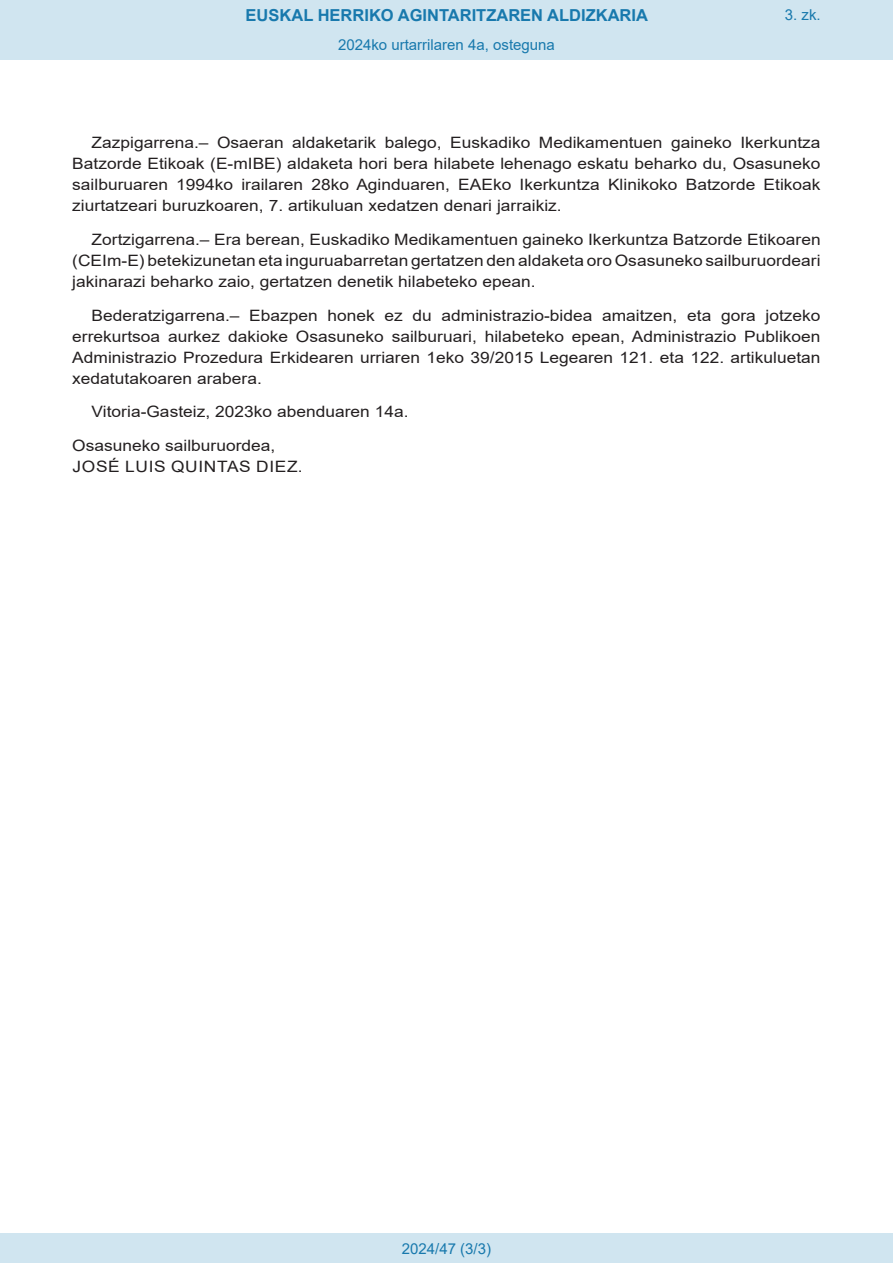
<style>
.page{position:relative;width:893px;height:1263px;background:#fff}
.page>*{position:absolute;margin:0;border:0;box-sizing:border-box;transform-origin:0 0}
.t1{font:700 16.5px "Arial";color:#1879ad}
.BOPVDetalle{font:15.6px/21px "Arial";color:#231f20;text-align:justify;scale:1.11 1}
.BOPVFirmaLugFec{font:15.6px "Arial";color:#231f20;scale:1.11 1}
.BOPVFirmaPuesto{font:15.6px "Arial";color:#231f20;scale:1.11 1}
.BOPVFirmaNombre{font:15.6px "Arial";letter-spacing:.035em;color:#231f20;scale:1.11 1}
.Paginacion_Centro{font:15px "Arial";color:#1879ad}
</style>
<div class="page">
<div style="left:0;top:0;width:893px;height:60px;background:#d0e5f0"></div>
<div style="left:0;top:1233px;width:893px;height:30px;background:#d0e5f0"></div>
<p class="t1" style="left:246px;top:3px;width:404px">EUSKAL HERRIKO AGINTARITZAREN ALDIZKARIA</p>
<p class="Paginacion_Centro" style="left:338px;top:35px;width:218px">2024ko urtarrilaren 4a, osteguna</p>
<p class="Paginacion_Centro" style="left:785px;top:5px;width:37px">3. zk.</p>
<p class="BOPVDetalle" style="left:72px;top:132px;width:676px;text-indent:19px">Zazpigarrena.– Osaeran aldaketarik balego, Euskadiko Medikamentuen gaineko Ikerkuntza Batzorde Etikoak (E-mIBE) aldaketa hori bera hilabete lehenago eskatu beharko du, Osasuneko sailburuaren 1994ko irailaren 28ko Aginduaren, EAEko Ikerkuntza Klinikoko Batzorde Etikoak ziurtatzeari buruzkoaren, 7. artikuluan xedatzen denari jarraikiz.</p>
<p class="BOPVDetalle" style="left:72px;top:229px;width:676px;text-indent:19px">Zortzigarrena.– Era berean, Euskadiko Medikamentuen gaineko Ikerkuntza Batzorde Etikoaren (CEIm-E) betekizunetan eta inguruabarretan gertatzen den aldaketa oro Osasuneko sailburuordeari jakinarazi beharko zaio, gertatzen denetik hilabeteko epean.</p>
<p class="BOPVDetalle" style="left:72px;top:305px;width:676px;text-indent:19px">Bederatzigarrena.– Ebazpen honek ez du administrazio-bidea amaitzen, eta gora jotzeko errekurtsoa aurkez dakioke Osasuneko sailburuari, hilabeteko epean, Administrazio Publikoen Administrazio Prozedura Erkidearen urriaren 1eko 39/2015 Legearen 121. eta 122. artikuluetan xedatutakoaren arabera.</p>
<p class="BOPVFirmaLugFec" style="left:92px;top:401px;width:287px">Vitoria-Gasteiz, 2023ko abenduaren 14a.</p>
<p class="BOPVFirmaPuesto" style="left:72px;top:435px;width:184px">Osasuneko sailburuordea,</p>
<p class="BOPVFirmaNombre" style="left:73px;top:456px;width:209px">JOSÉ LUIS QUINTAS DIEZ.</p>
<p class="Paginacion_Centro" style="left:402px;top:1238px;width:91px">2024/47 (3/3)</p>
</div>
